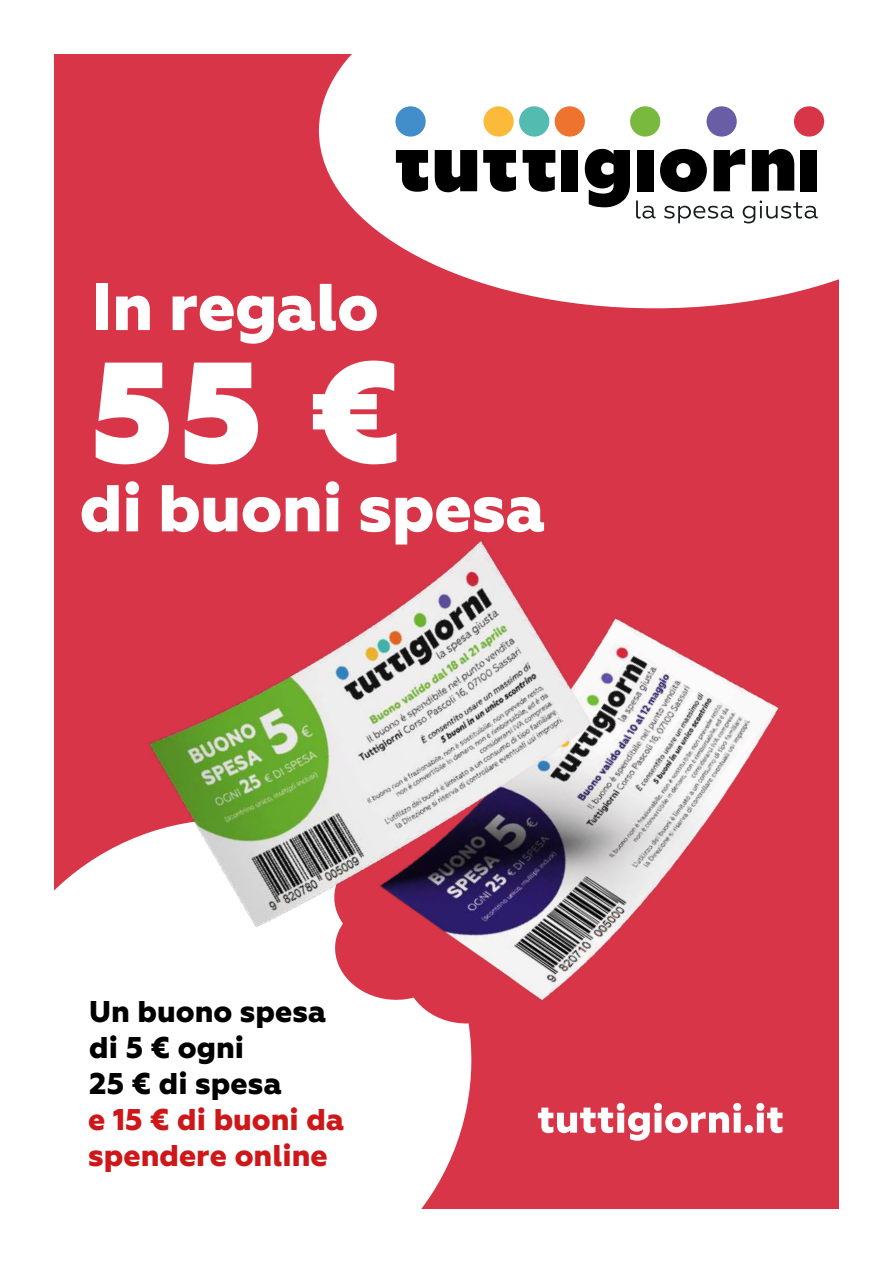
<style>
.page{position:relative;width:893px;height:1263px;background:#fff}
.page>*{position:absolute;margin:0;border:0;box-sizing:border-box;transform-origin:0 0}
.t1{font:800 142.5px "Geometria";color:#fff}
.t2{font:800 66px "Geometria";letter-spacing:-.01em;color:#fff}
.t3{font:800 30px/36px "Geometria";color:#000}
.t4{font:800 30px/36px "Geometria";color:#cd1719}
</style>
<div class="page">
<div style="left:54px;top:54px;width:785px;height:1155px;background:#d83549"></div>
<div style="left:54px;top:1141px;width:404px;height:68px;background:#fff"></div>
<img style="left:54px;top:540px;width:729px;height:601px">
<svg style="left:319px;top:54px;width:520px;height:254px;background:#f9e2e5"></svg>
<svg style="left:396px;top:150px;width:32px;height:42px"></svg>
<svg style="left:483px;top:150px;width:33px;height:42px"></svg>
<svg style="left:523px;top:150px;width:32px;height:42px"></svg>
<svg style="left:435px;top:150px;width:42px;height:42px;background:#292929"></svg>
<svg style="left:561px;top:150px;width:17px;height:41px"></svg>
<svg style="left:585px;top:149px;width:45px;height:58px;background:#3a3a3a"></svg>
<svg style="left:637px;top:150px;width:17px;height:41px"></svg>
<svg style="left:660px;top:149px;width:47px;height:43px;background:#494949"></svg>
<svg style="left:714px;top:149px;width:31px;height:42px"></svg>
<svg style="left:752px;top:149px;width:42px;height:42px;background:#2c2c2c"></svg>
<svg style="left:800px;top:150px;width:17px;height:41px"></svg>
<div style="left:555px;top:106px;width:30px;height:31px;background:#ee732e;border-radius:50%"></div>
<div style="left:630px;top:106px;width:30px;height:31px;background:#79b93e;border-radius:50%"></div>
<div style="left:794px;top:106px;width:30px;height:31px;background:#d83549;border-radius:50%"></div>
<div style="left:395px;top:106px;width:31px;height:31px;background:#428eca;border-radius:50%"></div>
<div style="left:483px;top:106px;width:31px;height:31px;background:#fbba3a;border-radius:50%"></div>
<div style="left:519px;top:106px;width:30px;height:31px;background:#53bbaf;border-radius:50%"></div>
<div style="left:707px;top:106px;width:30px;height:31px;background:#695da5;border-radius:50%"></div>
<svg style="left:636px;top:200px;width:20px;height:19px"></svg>
<svg style="left:664px;top:206px;width:70px;height:17px"></svg>
<svg style="left:743px;top:201px;width:75px;height:22px;background:#cecfcf"></svg>
<svg style="left:538px;top:1103px;width:244px;height:38px"></svg>
<h2 class="t2" style="left:91px;top:268px;width:289px">In regalo</h2>
<h1 class="t1" style="left:91px;top:327px;width:312px">55 €</h1>
<h2 class="t2" style="left:80px;top:469px;width:468px">di buoni spesa</h2>
<p class="t3" style="left:89px;top:994px;width:239px">Un buono spesa di 5 € ogni<br>25 € di spesa</p>
<p class="t4" style="left:88px;top:1102px;width:258px">e 15 € di buoni da spendere online</p>
</div>
